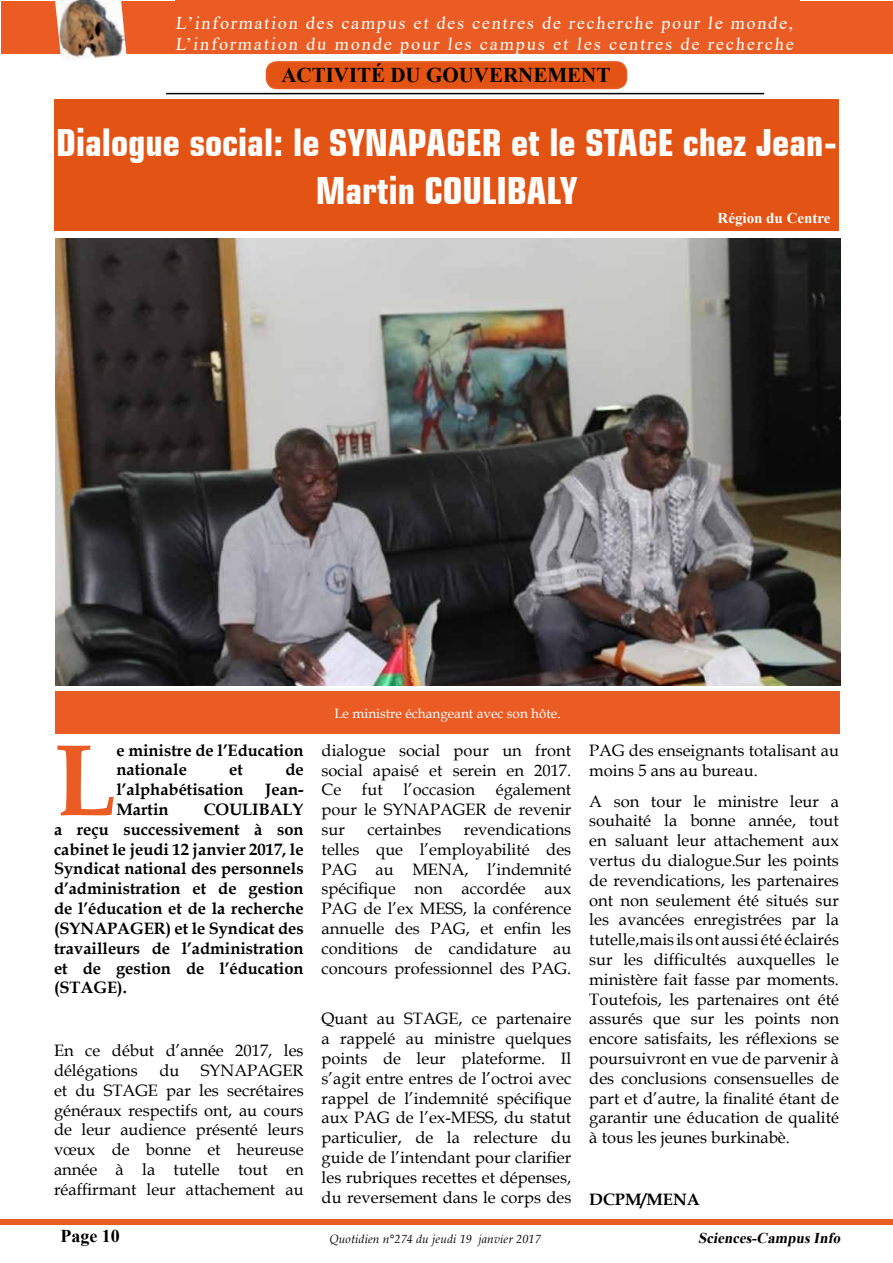
<style>
.page{position:relative;width:893px;height:1263px;background:#fff}
.page>*{position:absolute;margin:0;border:0;box-sizing:border-box;transform-origin:0 0}
.t1{font:700 102px "Book Antiqua";color:#ea5c24}
.t2{font:700 condensed 37.5px/48px "Square 721 BT";color:#fff;text-align:center}
.t3{font:700 21px "Times New Roman";color:#000}
.t4{font:18px/21.6px "Times New Roman";letter-spacing:.105em;color:#fff}
.t5{font:700 18px "Times New Roman";color:#000}
.t6{font:16.5px/19.8px "Book Antiqua";color:#000;text-align:justify}
.t7{font:700 16.5px/19.8px "Book Antiqua";color:#000}
.t8{font:italic 700 15px "Times New Roman";color:#000}
.t9{font:700 15px "Times New Roman";color:#fff}
.t10{font:13.5px "Book Antiqua";color:#fff}
.t11{font:italic 12px "Book Antiqua";letter-spacing:.01em;color:#000}
</style>
<div class="page">
<div style="left:1px;top:1219px;width:892px;height:6px;background:#ea5c24"></div>
<hr style="left:166px;top:93px;width:598px;height:1px;background:#000">
<div style="left:1px;top:1px;width:892px;height:53px;background:#ea5c24"></div>
<img style="left:55px;top:0;width:72px;height:61px">
<div style="left:175px;top:0;width:625px;height:53px;background:#ea5c24"></div>
<div style="left:266px;top:62px;width:360px;height:26px;background:#e35414;border-radius:10px"></div>
<div style="left:266px;top:61px;width:361px;height:28px;border:2px solid #ea5c24;border-radius:10px"></div>
<div style="left:55px;top:692px;width:785px;height:42px;background:#ea5c24"></div>
<div style="left:54px;top:100px;width:785px;height:131px;background:#e35414"></div>
<img style="left:55px;top:239px;width:785px;height:446px">
<p class="t4" style="left:175px;top:11px;width:622px">L’information des campus et des centres de recherche pour le monde,<br>L’information du monde pour les campus et les centres de recherche</p>
<p class="t3" style="left:281px;top:60px;width:331px">ACTIVITÉ DU GOUVERNEMENT</p>
<h2 class="t2" style="left:56px;top:118px;width:782px">Dialogue social: le SYNAPAGER et le STAGE chez Jean-<br>Martin COULIBALY</h2>
<p class="t9" style="left:717px;top:208px;width:115px">Région du Centre</p>
<h1 class="t1" style="left:54px;top:711px;width:64px">L</h1>
<p class="t7" style="left:116px;top:740px;width:189px">e ministre de l’Education nationale</p>
<p class="t7" style="left:229px;top:760px;width:15px">et</p>
<p class="t7" style="left:285px;top:760px;width:20px">de</p>
<p class="t7" style="left:116px;top:780px;width:129px">l’alphabétisation</p>
<p class="t7" style="left:265px;top:780px;width:40px">Jean-</p>
<p class="t7" style="left:116px;top:799px;width:54px">Martin</p>
<p class="t7" style="left:54px;top:799px;width:251px;text-align:justify;text-indent:150px">COULIBALY a reçu successivement à son cabinet le jeudi 12 janvier 2017, le Syndicat national des personnels d’administration et de gestion de l’éducation et de la recherche (SYNAPAGER) et le Syndicat des travailleurs de l’administration et de gestion de l’éducation (STAGE).</p>
<p class="t6" style="left:54px;top:1040px;width:251px">En ce début d’année 2017, les délégations</p>
<p class="t6" style="left:159px;top:1060px;width:22px">du</p>
<p class="t6" style="left:54px;top:1060px;width:251px;text-indent:147px">SYNAPAGER et du STAGE par les secrétaires généraux respectifs ont, au cours de leur audience présenté leurs vœux de bonne et heureuse année à la tutelle tout en réaffirmant leur attachement au</p>
<p class="t10" style="left:334px;top:704px;width:228px">Le ministre échangeant avec son hôte.</p>
<p class="t6" style="left:322px;top:740px;width:251px">dialogue social pour un front social apaisé et serein en 2017.<br>Ce</p>
<p class="t6" style="left:322px;top:779px;width:251px;text-indent:174px">également pour le SYNAPAGER de revenir sur</p>
<p class="t6" style="left:362px;top:779px;width:22px">fut</p>
<p class="t6" style="left:403px;top:779px;width:73px">l’occasion</p>
<p class="t6" style="left:322px;top:819px;width:251px;text-indent:142px">revendications telles que l’employabilité des PAG au MENA, l’indemnité spécifique non accordée aux PAG de l’ex MESS, la conférence annuelle des PAG, et enfin les conditions de candidature au concours professionnel des PAG.</p>
<p class="t6" style="left:322px;top:1008px;width:251px">Quant au STAGE, ce partenaire a rappelé au ministre quelques points de leur plateforme. Il s’agit entre entres de l’octroi avec rappel de l’indemnité spécifique aux PAG de l’ex-MESS, du statut particulier, de la relecture du guide de l’intendant pour clarifier les rubriques recettes et dépenses, du reversement dans le corps des</p>
<p class="t6" style="left:368px;top:819px;width:75px">certainbes</p>
<p class="t6" style="left:589px;top:740px;width:251px">PAG des enseignants totalisant au moins 5 ans au bureau.</p>
<p class="t6" style="left:589px;top:791px;width:251px">A son tour le ministre leur a souhaité la bonne année, tout en saluant leur attachement aux vertus du dialogue.Sur les points de revendications, les partenaires ont non seulement été situés sur les avancées enregistrées par la tutelle,mais ils ont aussi été éclairés sur les difficultés auxquelles le ministère fait fasse par moments.<br>Toutefois, les partenaires ont été assurés que sur les points non encore satisfaits, les réflexions se poursuivront en vue de parvenir à des conclusions consensuelles de part et d’autre, la finalité étant de garantir une éducation de qualité à tous les jeunes burkinabè.</p>
<p class="t7" style="left:589px;top:1190px;width:112px">DCPM/MENA</p>
<p class="t5" style="left:60px;top:1223px;width:61px">Page 10</p>
<p class="t11" style="left:329px;top:1231px;width:213px">Quotidien n°274 du jeudi 19 janvier 2017</p>
<p class="t8" style="left:698px;top:1227px;width:147px">Sciences-CampusInfo</p>
</div>
